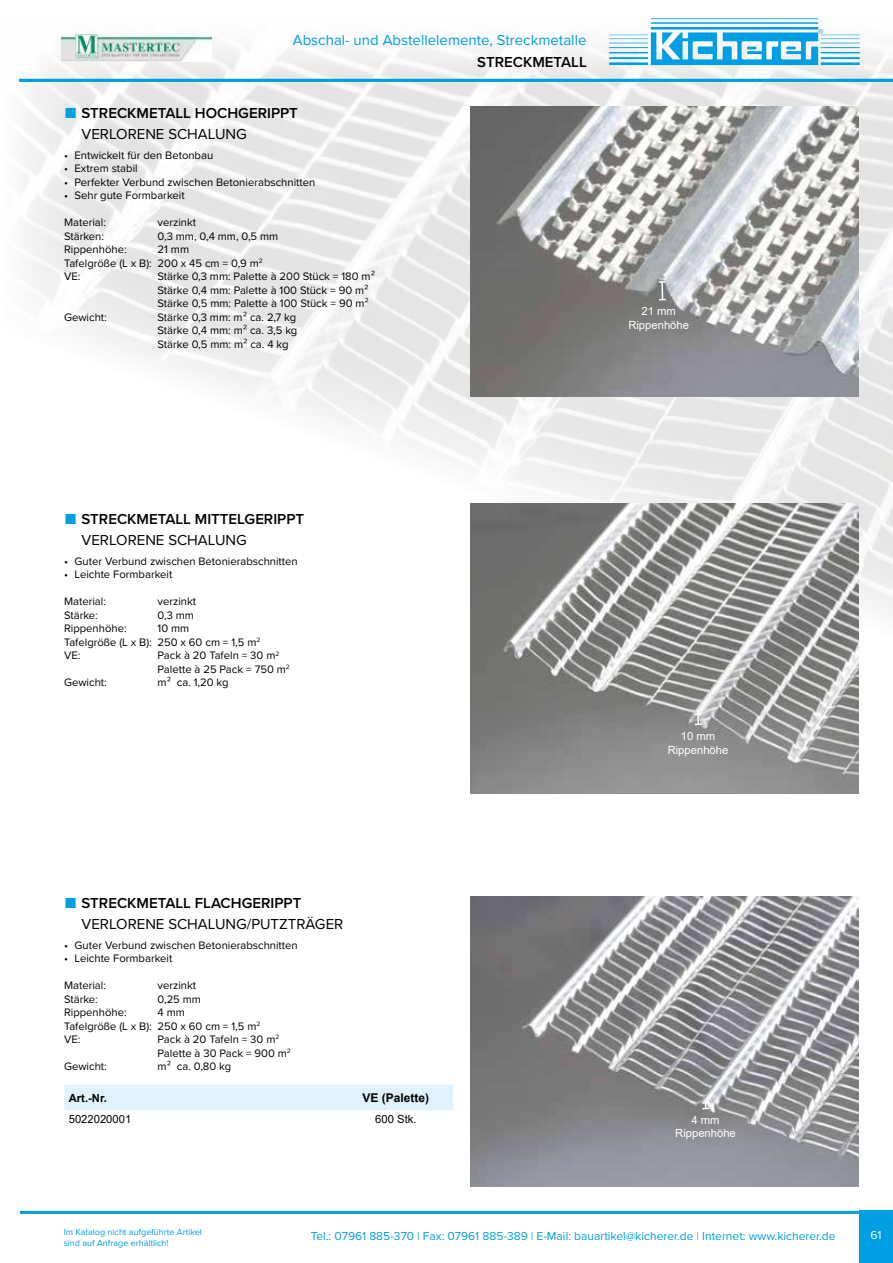
<style>
.page{position:relative;width:893px;height:1263px;background:#fff}
.page>*{position:absolute;margin:0;border:0;box-sizing:border-box;transform-origin:0 0}
.t1{font:600 15px "Proxima Nova";color:#000}
.t2{font:15px "Proxima Nova";color:#000}
.t3{font:15px "Proxima Nova";color:#009ee3}
.t4{font:12px "Proxima Nova";color:#009ee3}
.t5{font:700 12px "Arial";color:#000}
.t6{font:12px "Proxima Nova";color:#fff}
.t7{font:11.25px/13.5px "Proxima Nova";color:#000}
.t8{font:11.25px/13.5px "Arial";color:#fff;text-align:center}
.t9{font:11.25px "Arial";color:#000}
.t10{font:700 11.25px "Arial";color:#000}
.t11{font:9px/10.8px "Proxima Nova";color:#009ee3}
</style>
<div class="page">
<div style="left:859px;top:1211px;width:34px;height:52px;background:#009ee3"></div>
<hr style="left:20px;top:1211px;width:873px;height:3px;background:#009ee3">
<img style="left:23px;top:82px;width:870px;height:558px">
<svg style="left:19px;top:34px;width:874px;height:45px;fill:#f6f6f6"></svg>
<img style="left:62px;top:35px;width:150px;height:27px">
<img style="left:471px;top:503px;width:387px;height:290px">
<img style="left:471px;top:896px;width:387px;height:290px">
<img style="left:471px;top:106px;width:387px;height:291px">
<svg style="left:659px;top:281px;width:7px;height:19px"></svg>
<svg style="left:694px;top:713px;width:8px;height:12px"></svg>
<svg style="left:702px;top:1102px;width:7px;height:7px"></svg>
<div style="left:65px;top:1085px;width:388px;height:25px;background:#dff2fd"></div>
<svg style="left:609px;top:18px;width:251px;height:47px"></svg>
<hr style="left:19px;top:79px;width:874px;height:3px;background:#009ee3">
<svg style="left:66px;top:108px;width:10px;height:10px"></svg>
<svg style="left:66px;top:514px;width:10px;height:10px"></svg>
<h1 class="t3" style="left:293px;top:29px;width:295px">Abschal- und Abstellelemente, Streckmetalle</h1>
<h1 class="t1" style="left:82px;top:102px;width:218px">STRECKMETALL HOCHGERIPPT</h1>
<h1 class="t2" style="left:82px;top:123px;width:167px">VERLORENE SCHALUNG</h1>
<p class="t7" style="left:64px;top:148px;width:151px">• Entwickelt für den Betonbau</p>
<p class="t7" style="left:64px;top:161px;width:75px">• Extrem stabil</p>
<p class="t7" style="left:64px;top:175px;width:253px">• Perfekter Verbund zwischen Betonierabschnitten</p>
<p class="t7" style="left:64px;top:188px;width:122px">• Sehr gute Formbarkeit</p>
<p class="t7" style="left:64px;top:215px;width:43px">Material:</p>
<p class="t7" style="left:158px;top:215px;width:40px">verzinkt</p>
<p class="t7" style="left:64px;top:229px;width:41px">Stärken:</p>
<p class="t7" style="left:158px;top:229px;width:122px">0,3 mm, 0,4 mm, 0,5 mm</p>
<p class="t7" style="left:64px;top:242px;width:64px">Rippenhöhe:</p>
<p class="t7" style="left:64px;top:242px;width:200px;text-indent:94px">21 mm<br>Tafelgröße (L x B): 200 x 45 cm = 0,9 m<sup>2<br></sup>VE:</p>
<p class="t7" style="left:158px;top:269px;width:219px">Stärke 0,3 mm: Palette à 200 Stück = 180 m²<br>Stärke 0,4 mm: Palette à 100 Stück = 90 m²<br>Stärke 0,5 mm: Palette à 100 Stück = 90 m²</p>
<p class="t7" style="left:64px;top:310px;width:44px">Gewicht:</p>
<p class="t7" style="left:158px;top:310px;width:141px;text-align:justify">Stärke 0,3 mm: m² ca. 2,7 kg Stärke 0,4 mm: m² ca. 3,5 kg Stärke 0,5 mm: m² ca. 4 kg</p>
<h1 class="t1" style="left:477px;top:51px;width:111px">STRECKMETALL</h1>
<p class="t8" style="left:628px;top:305px;width:62px">21 mm<br>Rippenhöhe</p>
<h1 class="t1" style="left:82px;top:508px;width:224px">STRECKMETALL MITTELGERIPPT</h1>
<h1 class="t2" style="left:82px;top:529px;width:167px">VERLORENE SCHALUNG</h1>
<p class="t7" style="left:64px;top:554px;width:235px">• Guter Verbund zwischen Betonierabschnitten</p>
<p class="t7" style="left:64px;top:567px;width:110px">• Leichte Formbarkeit</p>
<p class="t7" style="left:64px;top:594px;width:43px">Material:</p>
<p class="t7" style="left:158px;top:594px;width:40px">verzinkt</p>
<p class="t7" style="left:64px;top:608px;width:35px">Stärke:</p>
<p class="t7" style="left:158px;top:608px;width:38px">0,3 mm</p>
<p class="t7" style="left:64px;top:621px;width:64px">Rippenhöhe:</p>
<p class="t7" style="left:64px;top:621px;width:198px;text-indent:94px">10 mm<br>Tafelgröße (L x B): 250 x 60 cm = 1,5 m<sup>2<br></sup>VE:</p>
<p class="t7" style="left:158px;top:648px;width:134px">Pack à 20 Tafeln = 30 m<sup>2<br></sup>Palette à 25 Pack = 750 m<sup>2</sup></p>
<p class="t7" style="left:64px;top:675px;width:44px">Gewicht:</p>
<p class="t7" style="left:158px;top:675px;width:73px">m² ca. 1,20 kg</p>
<p class="t8" style="left:668px;top:730px;width:62px">10 mm<br>Rippenhöhe</p>
<h1 class="t1" style="left:82px;top:892px;width:221px">STRECKMETALL FLACHGERIPPT</h1>
<h1 class="t2" style="left:82px;top:913px;width:263px">VERLORENE SCHALUNG/PUTZTRÄGER</h1>
<p class="t7" style="left:64px;top:937px;width:235px">• Guter Verbund zwischen Betonierabschnitten</p>
<p class="t7" style="left:64px;top:951px;width:110px">• Leichte Formbarkeit</p>
<p class="t7" style="left:64px;top:978px;width:43px">Material:</p>
<p class="t7" style="left:158px;top:978px;width:40px">verzinkt</p>
<p class="t7" style="left:64px;top:991px;width:35px">Stärke:</p>
<p class="t7" style="left:158px;top:991px;width:45px">0,25 mm</p>
<p class="t7" style="left:64px;top:1005px;width:64px">Rippenhöhe:</p>
<p class="t7" style="left:64px;top:1005px;width:198px;text-indent:94px">4 mm<br>Tafelgröße (L x B): 250 x 60 cm = 1,5 m<sup>2<br></sup>VE:</p>
<p class="t7" style="left:158px;top:1032px;width:135px">Pack à 20 Tafeln = 30 m<sup>2<br></sup>Palette à 30 Pack = 900 m<sup>2</sup></p>
<p class="t7" style="left:64px;top:1059px;width:44px">Gewicht:</p>
<p class="t7" style="left:158px;top:1059px;width:75px">m² ca. 0,80 kg</p>
<p class="t10" style="left:69px;top:1090px;width:40px">Art.-Nr.</p>
<p class="t5" style="left:363px;top:1089px;width:68px">VE (Palette)</p>
<p class="t9" style="left:69px;top:1111px;width:64px">5022020001</p>
<p class="t9" style="left:375px;top:1111px;width:43px">600 Stk.</p>
<p class="t8" style="left:675px;top:1113px;width:62px">4 mm<br>Rippenhöhe</p>
<p class="t11" style="left:64px;top:1226px;width:140px">Im Katalog nicht aufgeführte Artikel sind auf Anfrage erhältlich!</p>
<p class="t4" style="left:311px;top:1226px;width:526px">Tel.: 07961 885-370 | Fax: 07961 885-389 | E-Mail: bauartikel@kicherer.de | Internet: www.kicherer.de</p>
<p class="t6" style="left:870px;top:1226px;width:13px">61</p>
</div>
